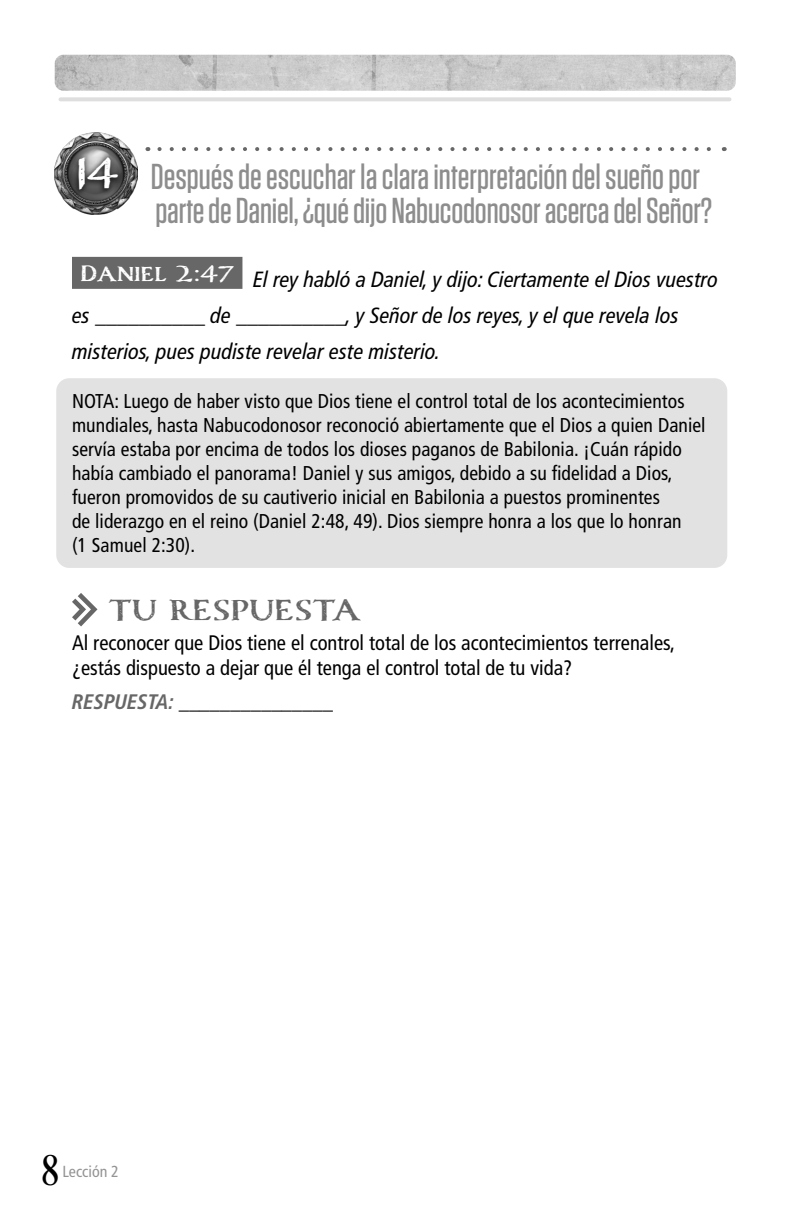
<style>
.page{position:relative;width:792px;height:1224px;background:#fff}
.page>*{position:absolute;margin:0;border:0;box-sizing:border-box;transform-origin:0 0}
.Compass_Numbers{font:700 50px "Carta Marina";color:#fff}
.t1{font:44px "Desire Pro";color:#000}
.Questions_1{font:500 36px/34px "Tungsten";letter-spacing:-.005em;color:#8d8d8d}
.Your_Response{font:700 36px "Carta Marina";color:#676767}
.Scripture_with_blanks{font:italic condensed 22px/36px "Frutiger LT Pro";color:#000}
.Main_Copy_-_No_Indent{font:condensed 21px/25.2px "Frutiger LT Pro";color:#000}
.ANSWER{font:italic 700 condensed 21px "Frutiger LT Pro";color:#000}
.NOTE{font:condensed 20px/24px "Frutiger LT Pro";letter-spacing:.005em;color:#000}
.t2{font:condensed 16px "Frutiger LT Pro";color:#949494}
.s1{color:#676767}
</style>
<div class="page">
<img style="left:55px;top:55px;width:681px;height:36px">
<hr style="left:60px;top:97px;width:670px;height:4px;background:#dedede">
<div style="left:72px;top:257px;width:170px;height:32px;background:#676767"></div>
<img style="left:54px;top:133px;width:83px;height:82px">
<div style="left:72px;top:153px;width:51px;height:44px;background:#000;opacity:.75"></div>
<svg style="left:72px;top:593px;width:26px;height:33px"></svg>
<svg style="left:159px;top:147px;width:552px;height:4px"></svg>
<div style="left:56px;top:378px;width:671px;height:190px;background:#e2e2e2;border-radius:13px"></div>
<p class="Compass_Numbers" style="left:77px;top:142px;width:42px">14</p>
<p class="Questions_1" style="left:151px;top:160px;width:563px">Después de escuchar la clara interpretación del sueño por parte de Daniel, ¿qué dijo Nabucodonosor acerca del Señor?</p>
<p class="Scripture_with_blanks" style="left:72px;top:261px;width:647px;text-indent:8px"><sup>Daniel</sup> <sup>2:47</sup> El rey habló a Daniel, y dijo: Ciertamente el Dios vuestro es __________ de __________, y Señor de los reyes, y el que revela los misterios, pues pudiste revelar este misterio.</p>
<p class="NOTE" style="left:72px;top:389px;width:635px">NOTA: Luego de haber visto que Dios tiene el control total de los acontecimientos mundiales, hasta Nabucodonosor reconoció abiertamente que el Dios a quien Daniel servía estaba por encima de todos los dioses paganos de Babilonia. ¡Cuán rápido había cambiado el panorama! Daniel y sus amigos, debido a su fidelidad a Dios, fueron promovidos de su cautiverio inicial en Babilonia a puestos prominentes<br>de liderazgo en el reino (Daniel 2:48, 49). Dios siempre honra a los que lo honran<br>(1 Samuel 2:30).</p>
<p class="Your_Response" style="left:108px;top:589px;width:254px">TU RESPUESTA</p>
<p class="Main_Copy_-_No_Indent" style="left:72px;top:630px;width:605px">Al reconocer que Dios tiene el control total de los acontecimientos terrenales, ¿estás dispuesto a dejar que él tenga el control total de tu vida?</p>
<p class="ANSWER" style="left:72px;top:690px;width:263px"><span class="s1">RESPUESTA:</span> _______________</p>
<h2 class="t1" style="left:42px;top:1144px;width:18px">8</h2>
<p class="t2" style="left:62px;top:1162px;width:58px">Lección 2</p>
</div>
